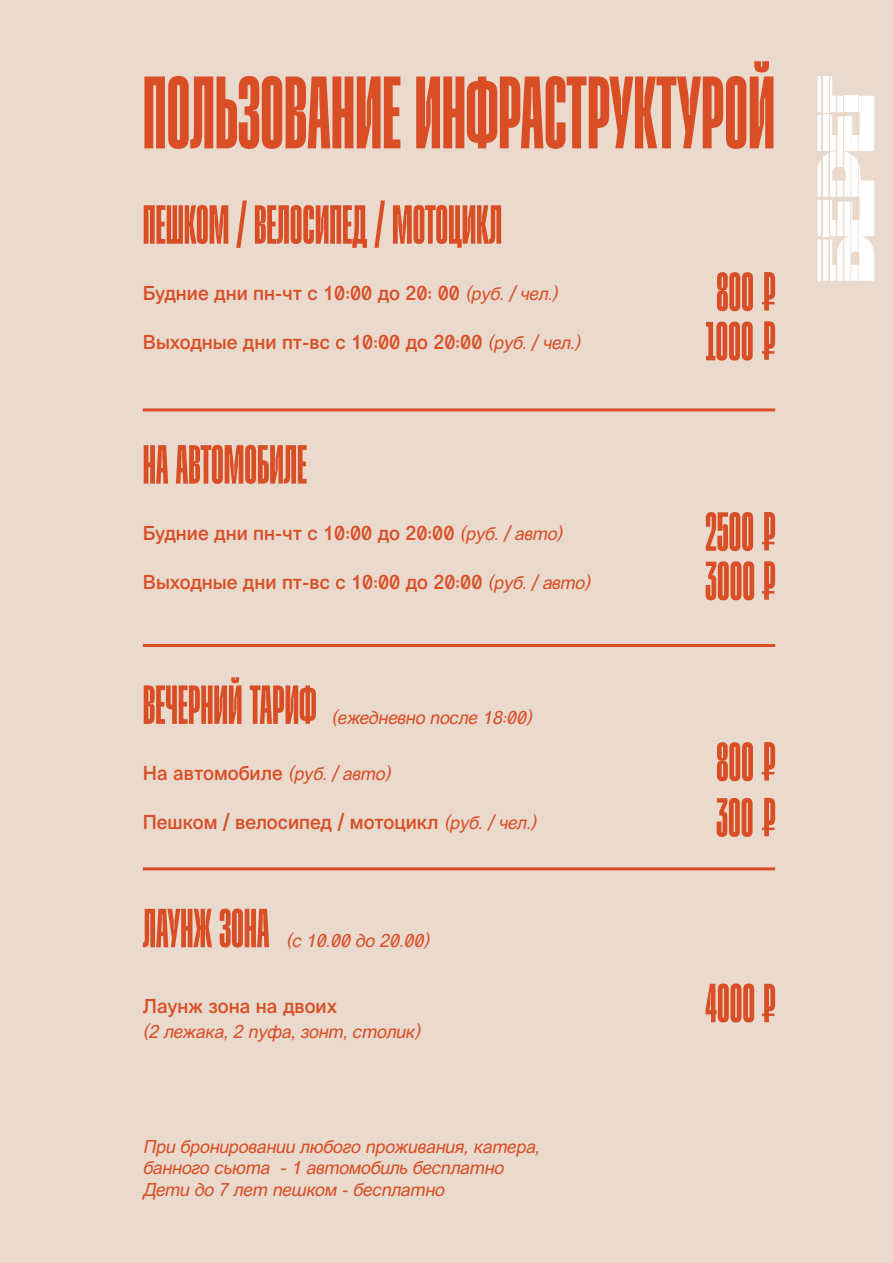
<style>
.page{position:relative;width:893px;height:1263px;background:#e9dacd}
.page>*{position:absolute;margin:0;border:0;box-sizing:border-box;transform-origin:0 0}
.t1{font:110.55px "Flicker";color:#d94e25}
.t2{font:59.1px "Flicker";color:#d94e25}
.t3{font:19.5px "Vremena Grotesk";color:#d94e25}
.t4{font:italic 18px/21.6px "Vremena Grotesk";color:#d94e25}
.s1{font-style:italic;font-size:18px}
</style>
<div class="page">
<svg style="left:817px;top:76px;width:57px;height:205px"></svg>
<svg style="left:762px;top:272px;width:13px;height:38px"></svg>
<svg style="left:762px;top:321px;width:13px;height:39px"></svg>
<svg style="left:762px;top:512px;width:13px;height:38px"></svg>
<svg style="left:762px;top:561px;width:13px;height:39px"></svg>
<svg style="left:762px;top:742px;width:13px;height:38px"></svg>
<svg style="left:762px;top:798px;width:13px;height:38px"></svg>
<svg style="left:762px;top:984px;width:13px;height:38px"></svg>
<hr style="left:143px;top:408px;width:632px;height:3px;background:#d94e25">
<hr style="left:143px;top:644px;width:632px;height:3px;background:#d94e25">
<hr style="left:143px;top:867px;width:632px;height:3px;background:#d94e25">
<h1 class="t1" style="left:143px;top:46px;width:634px">ПОЛЬЗОВАНИЕ ИНФРАСТРУКТУРОЙ</h1>
<h2 class="t2" style="left:143px;top:189px;width:361px">ПЕШКОМ / ВЕЛОСИПЕД / МОТОЦИКЛ</h2>
<p class="t3" style="left:143px;top:280px;width:416px">Будние дни пн-чт с 10:00 до 20: 00 <span class="s1">(руб. / чел.)</span></p>
<p class="t3" style="left:143px;top:329px;width:439px">Выходные дни пт-вс с 10:00 до 20:00 <span class="s1">(руб. / чел.)</span></p>
<h2 class="t2" style="left:143px;top:429px;width:166px">НА АВТОМОБИЛЕ</h2>
<p class="t3" style="left:143px;top:520px;width:421px">Будние дни пн-чт с 10:00 до 20:00 <span class="s1">(руб. / авто)</span></p>
<p class="t3" style="left:143px;top:569px;width:449px">Выходные дни пт-вс с 10:00 до 20:00 <span class="s1">(руб. / авто)</span></p>
<h2 class="t2" style="left:143px;top:669px;width:175px">ВЕЧЕРНИЙ ТАРИФ</h2>
<p class="t4" style="left:332px;top:707px;width:202px">(ежедневно после 18:00)</p>
<p class="t3" style="left:143px;top:760px;width:249px">На автомобиле <span class="s1">(руб. / авто)</span></p>
<p class="t3" style="left:143px;top:809px;width:395px">Пешком / велосипед / мотоцикл <span class="s1">(руб. / чел.)</span></p>
<h2 class="t2" style="left:143px;top:893px;width:128px">ЛАУНЖ ЗОНА</h2>
<p class="t4" style="left:286px;top:930px;width:144px">(с 10.00 до 20.00)</p>
<p class="t3" style="left:143px;top:993px;width:196px">Лаунж зона на двоих</p>
<p class="t4" style="left:143px;top:1021px;width:279px">(2 лежака, 2 пуфа, зонт, столик)</p>
<p class="t4" style="left:143px;top:1136px;width:398px">При бронировании любого проживания, катера, банного сьюта - 1 автомобиль бесплатно<br>Дети до 7 лет пешком - бесплатно</p>
<h2 class="t2" style="left:716px;top:256px;width:39px">800</h2>
<h2 class="t2" style="left:705px;top:306px;width:50px">1000</h2>
<h2 class="t2" style="left:705px;top:496px;width:50px">2500</h2>
<h2 class="t2" style="left:705px;top:545px;width:51px">3000</h2>
<h2 class="t2" style="left:716px;top:726px;width:39px">800</h2>
<h2 class="t2" style="left:716px;top:782px;width:39px">300</h2>
<h2 class="t2" style="left:705px;top:968px;width:51px">4000</h2>
</div>
